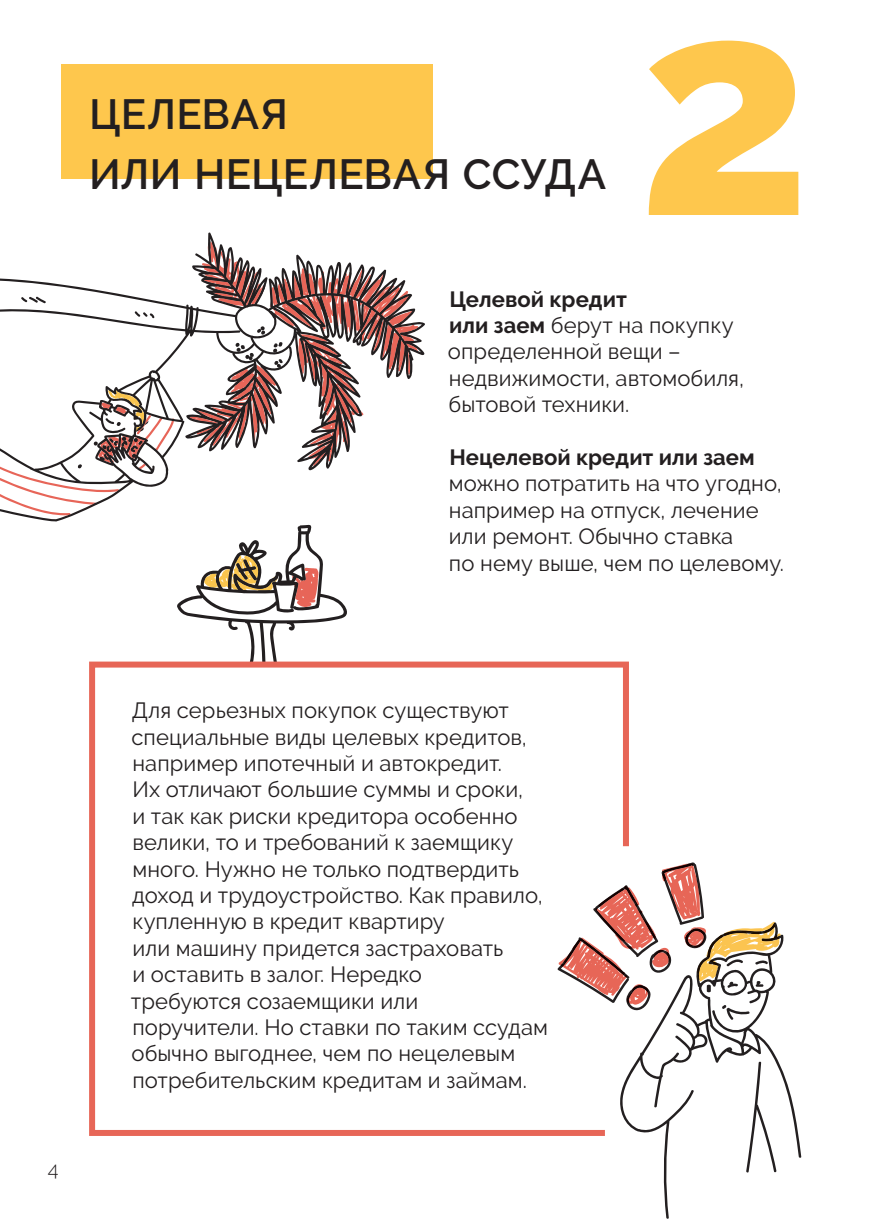
<style>
.page{position:relative;width:874px;height:1225px;background:#fff}
.page>*{position:absolute;margin:0;border:0;box-sizing:border-box;transform-origin:0 0}
.t1{font:800 300px "Raleway";color:#fec74d}
.t2{font:600 42px/60px "Raleway";letter-spacing:.01em;color:#231f20}
.t3{font:22px/26.4px "Raleway";letter-spacing:.005em;color:#231f20}
.t4{font:700 22px "Raleway";color:#231f20}
.t5{font:300 20px "Raleway";color:#231f20}
.s1{font-weight:700}
</style>
<div class="page">
<div style="left:61px;top:65px;width:371px;height:114px;background:#fec74d"></div>
<svg style="left:177px;top:524px;width:170px;height:137px"></svg>
<svg style="left:0;top:232px;width:425px;height:289px"></svg>
<svg style="left:0;top:390px;width:174px;height:125px"></svg>
<svg style="left:188px;top:241px;width:230px;height:225px"></svg>
<div style="left:89px;top:661px;width:539px;height:475px;border:6px solid #e76657"></div>
<div style="left:604px;top:846px;width:38px;height:311px;background:#fff"></div>
<svg style="left:618px;top:933px;width:183px;height:286px"></svg>
<svg style="left:557px;top:862px;width:223px;height:158px"></svg>
<h2 class="t2" style="left:89px;top:84px;width:518px">ЦЕЛЕВАЯ<br>ИЛИ НЕЦЕЛЕВАЯ ССУДА</h2>
<h1 class="t1" style="left:636px;top:-61px;width:175px">2</h1>
<p class="t3" style="left:447px;top:285px;width:297px"><span class="s1">Целевой кредит<br>или заем</span> берут на покупку определенной вещи – недвижимости, автомобиля, бытовой техники.</p>
<p class="t4" style="left:449px;top:445px;width:307px">Нецелевой кредит или заем</p>
<p class="t3" style="left:448px;top:470px;width:336px">можно потратить на что угодно, например на отпуск, лечение или ремонт. Обычно ставка<br>по нему выше, чем по целевому.</p>
<p class="t5" style="left:48px;top:1157px;width:12px">4</p>
<p class="t3" style="left:131px;top:697px;width:418px">Для серьезных покупок существуют специальные виды целевых кредитов, например ипотечный и автокредит.<br>Их отличают большие суммы и сроки,<br>и так как риски кредитора особенно велики, то и требований к заемщику много. Нужно не только подтвердить доход и трудоустройство. Как правило, купленную в кредит квартиру<br>или машину придется застраховать<br>и оставить в залог. Нередко<br>требуются созаемщики или поручители. Но ставки по таким ссудам обычно выгоднее, чем по нецелевым потребительским кредитам и займам.</p>
</div>
